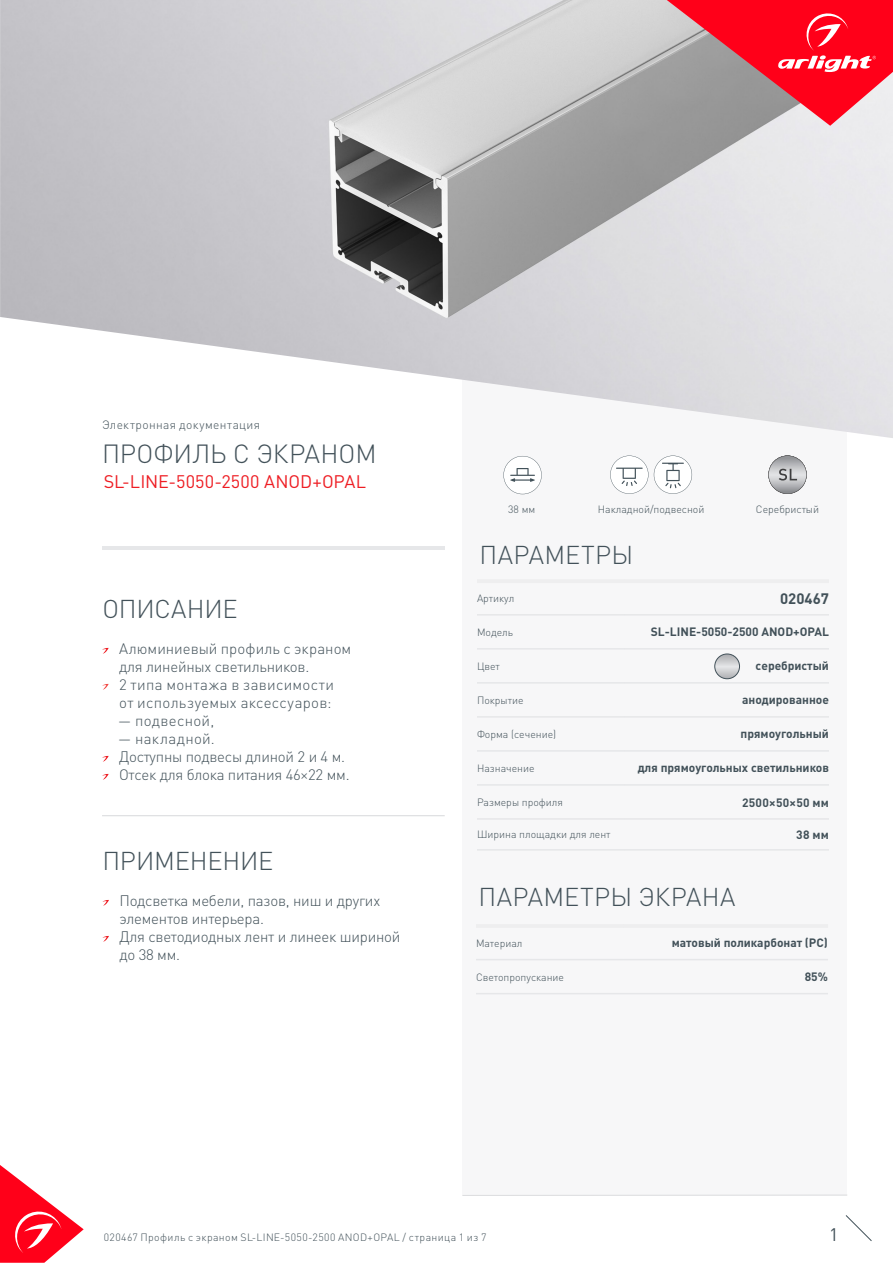
<style>
.page{position:relative;width:893px;height:1263px;background:#fff}
.page>*{position:absolute;margin:0;border:0;box-sizing:border-box;transform-origin:0 0}
.t1{font:300 25.95px "DIN Pro";letter-spacing:-.005em;color:#425159}
.t2{font:300 25.5px "DIN Pro";letter-spacing:-.005em;color:#425159}
.t3{font:300 25.5px "DIN Pro";letter-spacing:.02em;color:#425159}
.t4{font:300 25.5px "DIN Pro";letter-spacing:.015em;color:#425159}
.t5{font:18px "DIN Pro";letter-spacing:.005em;color:#ee1d23}
.t6{font:18px "DIN Pro";color:#425159}
.t7{font:300 15px/18px "DIN Pro";letter-spacing:-.015em;color:#425159}
.t8{font:300 15px/18px "DIN Pro";letter-spacing:.02em;color:#425159}
.t9{font:700 15px "DIN Pro";color:#425159}
.t10{font:700 12px "DIN Pro";color:#425159}
.t11{font:300 12px "DIN Pro";letter-spacing:.03em;color:#425159}
.t12{font:700 12px "DIN Pro";letter-spacing:.025em;color:#425159}
.t13{font:300 10.5px "DIN Pro";color:#425159}
.t14{font:300 10.5px "DIN Pro";letter-spacing:.04em;color:#425159}
</style>
<div class="page">
<svg style="left:0;top:1165px;width:84px;height:98px"></svg>
<svg style="left:845px;top:1215px;width:27px;height:26px"></svg>
<div style="left:462px;top:250px;width:385px;height:946px;background:#f7f7f8"></div>
<img style="left:0;top:0;width:893px;height:438px">
<hr style="left:102px;top:546px;width:342px;height:3px;background:#e6e7e9">
<hr style="left:477px;top:579px;width:148px;height:4px;background:#eeeeef">
<hr style="left:625px;top:579px;width:204px;height:4px;background:#eeeeef">
<hr style="left:477px;top:614px;width:148px;height:1px;background:#e6e7e9">
<hr style="left:625px;top:614px;width:204px;height:1px;background:#e6e7e9">
<hr style="left:477px;top:648px;width:148px;height:2px;background:#e6e7e9">
<hr style="left:625px;top:648px;width:204px;height:2px;background:#e6e7e9">
<hr style="left:477px;top:682px;width:148px;height:2px;background:#e6e7e9">
<hr style="left:625px;top:682px;width:204px;height:2px;background:#e6e7e9">
<hr style="left:477px;top:716px;width:148px;height:2px;background:#e6e7e9">
<hr style="left:625px;top:716px;width:204px;height:2px;background:#e6e7e9">
<hr style="left:477px;top:750px;width:148px;height:2px;background:#e6e7e9">
<hr style="left:625px;top:750px;width:204px;height:2px;background:#e6e7e9">
<hr style="left:477px;top:784px;width:148px;height:2px;background:#e6e7e9">
<hr style="left:625px;top:784px;width:204px;height:2px;background:#e6e7e9">
<hr style="left:477px;top:818px;width:148px;height:2px;background:#e6e7e9">
<hr style="left:625px;top:818px;width:204px;height:2px;background:#e6e7e9">
<hr style="left:477px;top:849px;width:148px;height:2px;background:#e6e7e9">
<hr style="left:625px;top:849px;width:204px;height:2px;background:#e6e7e9">
<hr style="left:462px;top:1195px;width:385px;height:1px;background:#dcdddf">
<svg style="left:667px;top:0;width:226px;height:126px;background:#dd515f"></svg>
<svg style="left:102px;top:900px;width:7px;height:6px"></svg>
<svg style="left:102px;top:936px;width:7px;height:6px"></svg>
<hr style="left:102px;top:815px;width:343px;height:1px;background:#dcdddf">
<svg style="left:503px;top:456px;width:39px;height:38px"></svg>
<svg style="left:610px;top:456px;width:38px;height:38px"></svg>
<svg style="left:654px;top:456px;width:38px;height:38px"></svg>
<svg style="left:102px;top:648px;width:7px;height:6px"></svg>
<svg style="left:102px;top:684px;width:7px;height:6px"></svg>
<svg style="left:102px;top:756px;width:7px;height:6px"></svg>
<svg style="left:102px;top:774px;width:7px;height:6px"></svg>
<svg style="left:768px;top:456px;width:39px;height:38px"></svg>
<svg style="left:715px;top:654px;width:24px;height:25px"></svg>
<div style="left:714px;top:654px;width:26px;height:25px;border:1px solid #425159;border-radius:50%"></div>
<hr style="left:476px;top:924px;width:148px;height:4px;background:#eeeeef">
<hr style="left:624px;top:924px;width:204px;height:4px;background:#eeeeef">
<hr style="left:476px;top:959px;width:148px;height:1px;background:#e6e7e9">
<hr style="left:624px;top:959px;width:204px;height:1px;background:#e6e7e9">
<hr style="left:476px;top:993px;width:148px;height:1px;background:#e6e7e9">
<hr style="left:624px;top:993px;width:204px;height:1px;background:#e6e7e9">
<p class="t11" style="left:102px;top:417px;width:160px">Электронная документация</p>
<p class="t1" style="left:102px;top:436px;width:276px">ПРОФИЛЬ С ЭКРАНОМ</p>
<p class="t5" style="left:104px;top:470px;width:264px">SL-LINE-5050-2500 ANOD+OPAL</p>
<p class="t2" style="left:102px;top:591px;width:137px">ОПИСАНИЕ</p>
<p class="t7" style="left:119px;top:638px;width:234px">Алюминиевый профиль с экраном для линейных светильников.</p>
<p class="t8" style="left:119px;top:674px;width:217px">2 типа монтажа в зависимости от используемых аксессуаров:</p>
<p class="t8" style="left:118px;top:710px;width:97px">— подвесной,</p>
<p class="t8" style="left:118px;top:728px;width:98px">— накладной.</p>
<p class="t7" style="left:119px;top:746px;width:228px">Доступны подвесы длиной 2 и 4 м.</p>
<p class="t7" style="left:119px;top:764px;width:232px">Отсек для блока питания 46×22 мм.</p>
<p class="t2" style="left:102px;top:843px;width:172px">ПРИМЕНЕНИЕ</p>
<p class="t7" style="left:119px;top:890px;width:262px">Подсветка мебели, пазов, ниш и других элементов интерьера.</p>
<p class="t7" style="left:119px;top:926px;width:283px">Для светодиодных лент и линеек шириной до 38 мм.</p>
<p class="t13" style="left:508px;top:502px;width:29px">38 мм</p>
<p class="t13" style="left:598px;top:502px;width:108px">Накладной/подвесной</p>
<p class="t13" style="left:756px;top:502px;width:65px">Серебристый</p>
<p class="t4" style="left:479px;top:537px;width:155px">ПАРАМЕТРЫ</p>
<p class="t13" style="left:477px;top:591px;width:39px">Артикул</p>
<p class="t9" style="left:780px;top:588px;width:50px">020467</p>
<p class="t13" style="left:477px;top:625px;width:38px">Модель</p>
<p class="t10" style="left:651px;top:624px;width:180px">SL-LINE-5050-2500 ANOD+OPAL</p>
<p class="t13" style="left:477px;top:659px;width:24px">Цвет</p>
<p class="t10" style="left:756px;top:658px;width:75px">серебристый</p>
<p class="t13" style="left:477px;top:693px;width:48px">Покрытие</p>
<p class="t10" style="left:742px;top:692px;width:88px">анодированное</p>
<p class="t13" style="left:477px;top:727px;width:81px">Форма (сечение)</p>
<p class="t10" style="left:741px;top:726px;width:90px">прямоугольный</p>
<p class="t13" style="left:477px;top:761px;width:59px">Назначение</p>
<p class="t10" style="left:638px;top:760px;width:193px">для прямоугольных светильников</p>
<p class="t13" style="left:477px;top:795px;width:87px">Размеры профиля</p>
<p class="t12" style="left:742px;top:794px;width:88px">2500×50×50 мм</p>
<p class="t13" style="left:477px;top:827px;width:135px">Ширина площадки для лент</p>
<p class="t10" style="left:796px;top:826px;width:34px">38 мм</p>
<p class="t3" style="left:478px;top:879px;width:258px">ПАРАМЕТРЫ ЭКРАНА</p>
<p class="t13" style="left:476px;top:936px;width:48px">Материал</p>
<p class="t10" style="left:672px;top:935px;width:158px">матовый поликарбонат (PC)</p>
<p class="t13" style="left:476px;top:970px;width:90px">Светопропускание</p>
<p class="t10" style="left:805px;top:969px;width:25px">85%</p>
<p class="t14" style="left:104px;top:1230px;width:384px">020467 Профиль с экраном SL-LINE-5050-2500 ANOD+OPAL / страница 1 из 7</p>
<p class="t6" style="left:829px;top:1222px;width:11px">1</p>
</div>
